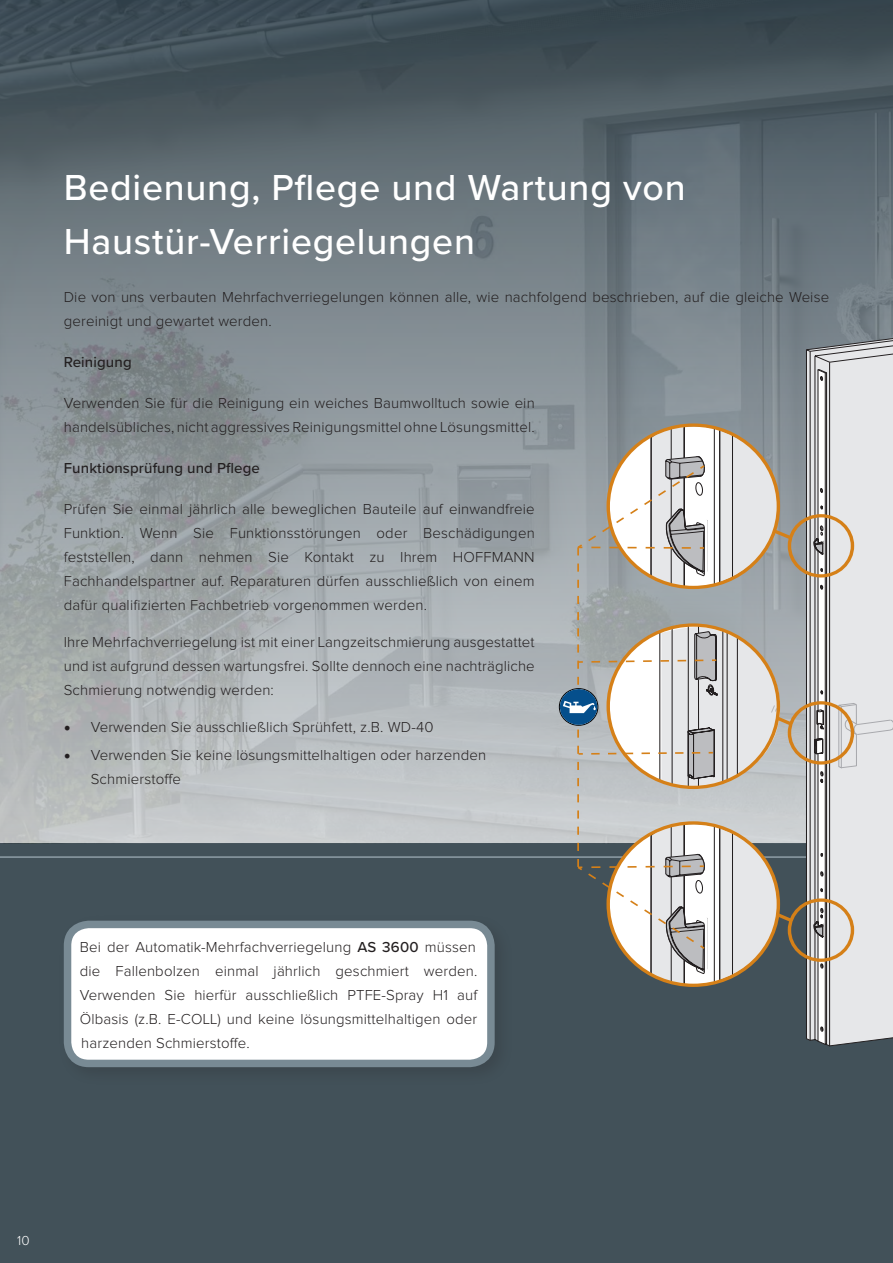
<style>
.page{position:relative;width:893px;height:1263px;background:#fff}
.page>*{position:absolute;margin:0;border:0;box-sizing:border-box;transform-origin:0 0}
.t1{font:500 37.5px/54px "Proxima Nova";letter-spacing:.02em;color:#fff}
.t2{font:300 15px/24px "Proxima Nova";letter-spacing:.01em;color:#231f20}
.t3{font:500 15px "Proxima Nova";letter-spacing:.01em;color:#231f20}
.t4{font:300 13.5px "Proxima Nova";color:#fff}
.s1{font-family:"Minion Pro";font-weight:400;font-size:18px}
.s2{font-weight:500}
</style>
<div class="page">
<div style="left:0;top:843px;width:893px;height:420px;background:#425159"></div>
<hr style="left:0;top:856px;width:893px;height:2px;background:#9aa9b2">
<img style="left:0;top:0;width:893px;height:843px">
<hr style="left:815px;top:356px;width:1px;height:683px;background:#231f20">
<hr style="left:810px;top:351px;width:1px;height:689px;background:#231f20">
<hr style="left:806px;top:350px;width:1px;height:689px;background:#231f20">
<hr style="left:829px;top:362px;width:1px;height:684px;background:#231f20">
<svg style="left:806px;top:329px;width:87px;height:34px;background:#9fa4a8"></svg>
<svg style="left:806px;top:369px;width:87px;height:677px;background:#d4d4d5"></svg>
<div style="left:788px;top:701px;width:66px;height:64px;border:3px solid #d58018;border-radius:50%"></div>
<div style="left:788px;top:514px;width:66px;height:64px;border:3px solid #d58018;border-radius:50%"></div>
<div style="left:788px;top:898px;width:66px;height:64px;border:3px solid #d58018;border-radius:50%"></div>
<svg style="left:559px;top:424px;width:237px;height:563px"></svg>
<div style="left:68px;top:924px;width:423px;height:139px;background:#fff;border-radius:21px"></div>
<div style="left:64px;top:921px;width:431px;height:146px;border:8px solid #788a94;border-radius:21px"></div>
<p class="t1" style="left:64px;top:159px;width:623px">Bedienung, Pflege und Wartung von<br>Haustür-Verriegelungen</p>
<p class="t2" style="left:64px;top:286px;width:767px">Die von uns verbauten Mehrfachverriegelungen können alle, wie nachfolgend beschrieben, auf die gleiche Weise gereinigt und gewartet werden.</p>
<p class="t3" style="left:64px;top:351px;width:69px">Reinigung</p>
<p class="t2" style="left:64px;top:392px;width:472px">Verwenden Sie für die Reinigung ein weiches Baumwolltuch sowie ein handelsübliches, nicht aggressives Reinigungsmittel ohne Lösungsmittel.</p>
<p class="t3" style="left:64px;top:457px;width:198px">Funktionsprüfung und Pflege</p>
<p class="t2" style="left:64px;top:498px;width:472px;text-align:justify">Prüfen Sie einmal jährlich alle beweglichen Bauteile auf einwandfreie Funktion. Wenn Sie Funktionsstörungen oder Beschädigungen feststellen, dann nehmen Sie Kontakt zu Ihrem HOFFMANN Fachhandelspartner auf. Reparaturen dürfen ausschließlich von einem dafür qualifizierten Fachbetrieb vorgenommen werden.</p>
<p class="t2" style="left:64px;top:630px;width:472px;text-align:justify">Ihre Mehrfachverriegelung ist mit einer Langzeitschmierung ausgestattet und ist aufgrund dessen wartungsfrei. Sollte dennoch eine nachträgliche Schmierung notwendig werden:</p>
<p class="t2" style="left:64px;top:715px;width:371px"><span class="s1">•</span> Verwenden Sie ausschließlich Sprühfett, z.B. WD-40</p>
<p class="t2" style="left:91px;top:743px;width:397px;text-indent:-27px"><span class="s1">•</span> Verwenden Sie keine lösungsmittelhaltigen oder harzenden<br>Schmierstoffe</p>
<p class="t2" style="left:80px;top:935px;width:399px;text-align:justify">Bei der Automatik-Mehrfachverriegelung <span class="s2">AS 3600</span> müssen die Fallenbolzen einmal jährlich geschmiert werden.<br>Verwenden Sie hierfür ausschließlich PTFE-Spray H1 auf Ölbasis (z.B. E-COLL) und keine lösungsmittelhaltigen oder harzenden Schmierstoffe.</p>
<p class="t4" style="left:17px;top:1234px;width:14px">10</p>
</div>
